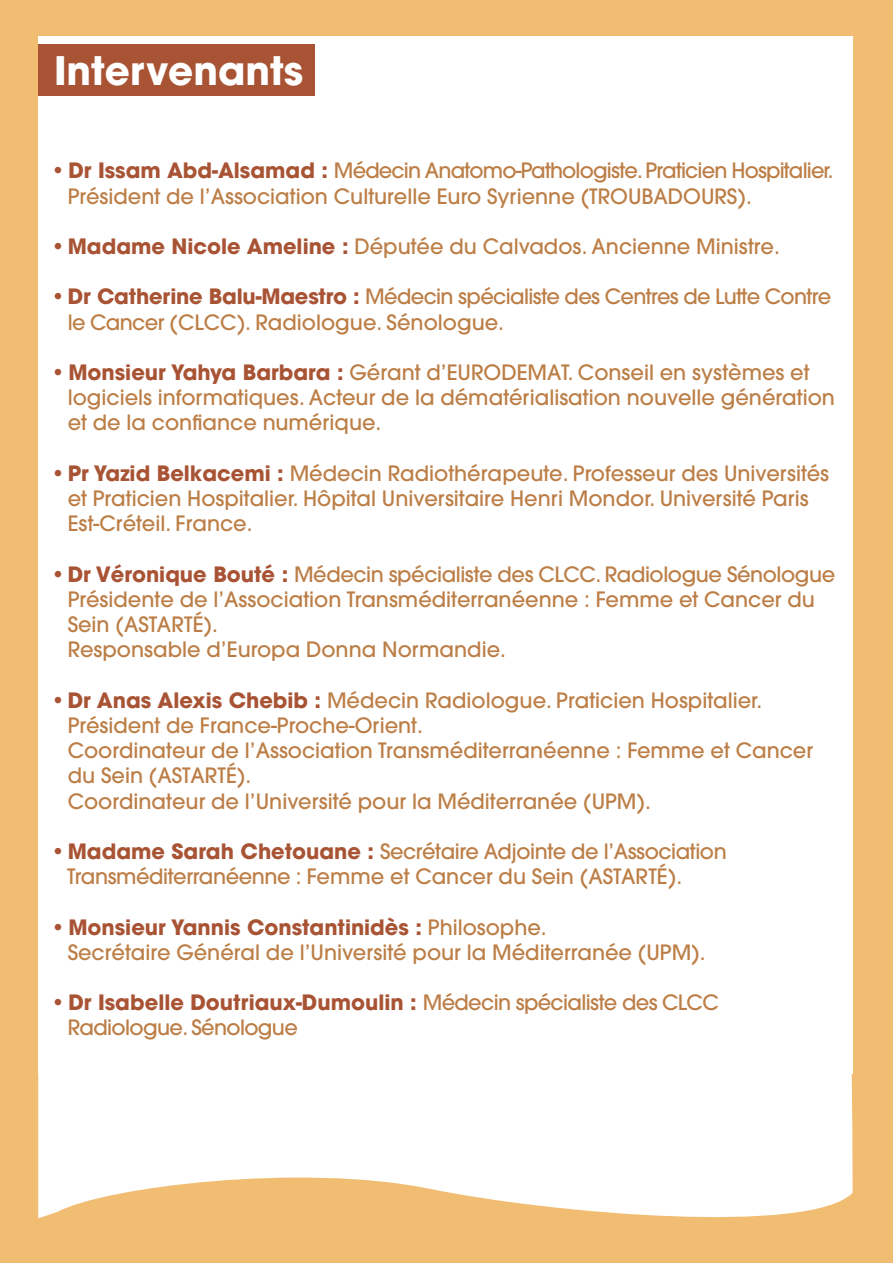
<style>
.page{position:relative;width:893px;height:1263px;background:#f1bd72}
.page>*{position:absolute;margin:0;border:0;box-sizing:border-box;transform-origin:0 0}
.t1{font:700 39px "Avant Garde";color:#fff}
.t2{font:500 21px/25.2px "Avant Garde";color:#bc7e46;text-align:center}
.t3{font:500 21px "Avant Garde";letter-spacing:-.02em;color:#bc7e46}
.t4{font:700 21px "Avant Garde";color:#a85334}
.t5{font:500 21px "Avant Garde";letter-spacing:-.03em;color:#bc7e46}
.t6{font:500 21px "Avant Garde";letter-spacing:-.04em;color:#bc7e46}
.s1{font-weight:200;color:#a85334}
.s2{font-weight:700;color:#a85334}
.s3{font-weight:200;color:#fff}
.s4{font-weight:200}
.s5{font-weight:500;color:#bc7e46}
</style>
<div class="page">
<div style="left:38px;top:36px;width:815px;height:1038px;background:#fff"></div>
<div style="left:38px;top:45px;width:277px;height:51px;background:#a85334"></div>
<svg style="left:38px;top:1074px;width:815px;height:145px;background:#fcf5ea"></svg>
<p class="t1" style="left:54px;top:45px;width:251px">Intervenants</p>
<p class="t6" style="left:54px;top:158px;width:781px"><span class="s1">•</span> <span class="s2">Dr Issam Abd-Alsamad :</span> Médecin Anatomo-Pathologiste. Praticien Hospitalier.</p>
<p class="t2" style="left:54px;top:183px;width:699px"><span class="s3">•</span> Président de l’Association Culturelle Euro Syrienne (TROUBADOURS).</p>
<p class="t2" style="left:54px;top:234px;width:727px"><span class="s1">•</span> <span class="s2">Madame Nicole Ameline :</span> Députée du Calvados. Ancienne Ministre.</p>
<p class="t5" style="left:54px;top:284px;width:779px"><span class="s1">•</span> <span class="s2">Dr Catherine Balu-Maestro :</span> Médecin spécialiste des Centres de Lutte Contre</p>
<p class="t2" style="left:54px;top:309px;width:452px"><span class="s3">•</span> le Cancer (CLCC). Radiologue. Sénologue.</p>
<p class="t2" style="left:54px;top:360px;width:757px"><span class="s1">•</span> <span class="s2">Monsieur Yahya Barbara :</span> Gérant d’EURODEMAT. Conseil en systèmes et</p>
<p class="t2" style="left:54px;top:385px;width:782px"><span class="s3">•</span> logiciels informatiques. Acteur de la dématérialisation nouvelle génération</p>
<p class="t2" style="left:54px;top:410px;width:329px"><span class="s3">•</span> et de la confiance numérique.</p>
<p class="t2" style="left:54px;top:461px;width:777px"><span class="s1">•</span> <span class="s2">Pr Yazid Belkacemi :</span> Médecin Radiothérapeute. Professeur des Universités</p>
<p class="t2" style="left:54px;top:486px;width:756px"><span class="s3">•</span> et Praticien Hospitalier. Hôpital Universitaire Henri Mondor. Université Paris</p>
<p class="t2" style="left:54px;top:511px;width:200px"><span class="s3">•</span> Est-Créteil. France.</p>
<p class="t2" style="left:54px;top:561px;width:783px"><span class="s1">•</span> <span class="s2">Dr Véronique Bouté :</span> Médecin spécialiste des CLCC. Radiologue Sénologue<br>Présidente de l’Association Transméditerranéenne : Femme et Cancer du</p>
<p class="t2" style="left:68px;top:612px;width:440px;text-align:left;text-indent:-14px"><span class="s3">•</span> Sein (ASTARTÉ).<br>Responsable d’Europa Donna Normandie.</p>
<p class="t2" style="left:54px;top:687px;width:710px"><span class="s1">•</span> <span class="s2">Dr Anas Alexis Chebib :</span> Médecin Radiologue. Praticien Hospitalier.</p>
<p class="t2" style="left:54px;top:713px;width:370px"><span class="s3">•</span> Président de France-Proche-Orient.</p>
<p class="t2" style="left:54px;top:738px;width:761px"><span class="s3">•</span> Coordinateur de l’Association Transméditerranéenne : Femme et Cancer</p>
<p class="t2" style="left:54px;top:763px;width:199px"><span class="s3">•</span> du Sein (ASTARTÉ).</p>
<p class="t2" style="left:54px;top:788px;width:598px"><span class="s3">•</span> Coordinateur de l’Université pour la Méditerranée (UPM).</p>
<p class="t3" style="left:54px;top:838px;width:674px"><span class="s1">•</span> <span class="s2">Madame Sarah Chetouane :</span> Secrétaire Adjointe de l’Association</p>
<p class="t3" style="left:54px;top:863px;width:630px"><span class="s3">•</span> Transméditerranéenne : Femme et Cancer du Sein (ASTARTÉ).</p>
<p class="t4" style="left:54px;top:913px;width:494px"><span class="s4">•</span> Monsieur Yannis Constantinidès : <span class="s5">Philosophe.</span></p>
<p class="t2" style="left:54px;top:939px;width:653px"><span class="s3">•</span> Secrétaire Général de l’Université pour la Méditerranée (UPM).</p>
<p class="t4" style="left:54px;top:989px;width:666px"><span class="s4">•</span> Dr Isabelle Doutriaux-Dumoulin : <span class="s5">Médecin spécialiste des CLCC</span></p>
<p class="t5" style="left:54px;top:1015px;width:245px"><span class="s3">•</span> Radiologue. Sénologue</p>
</div>
